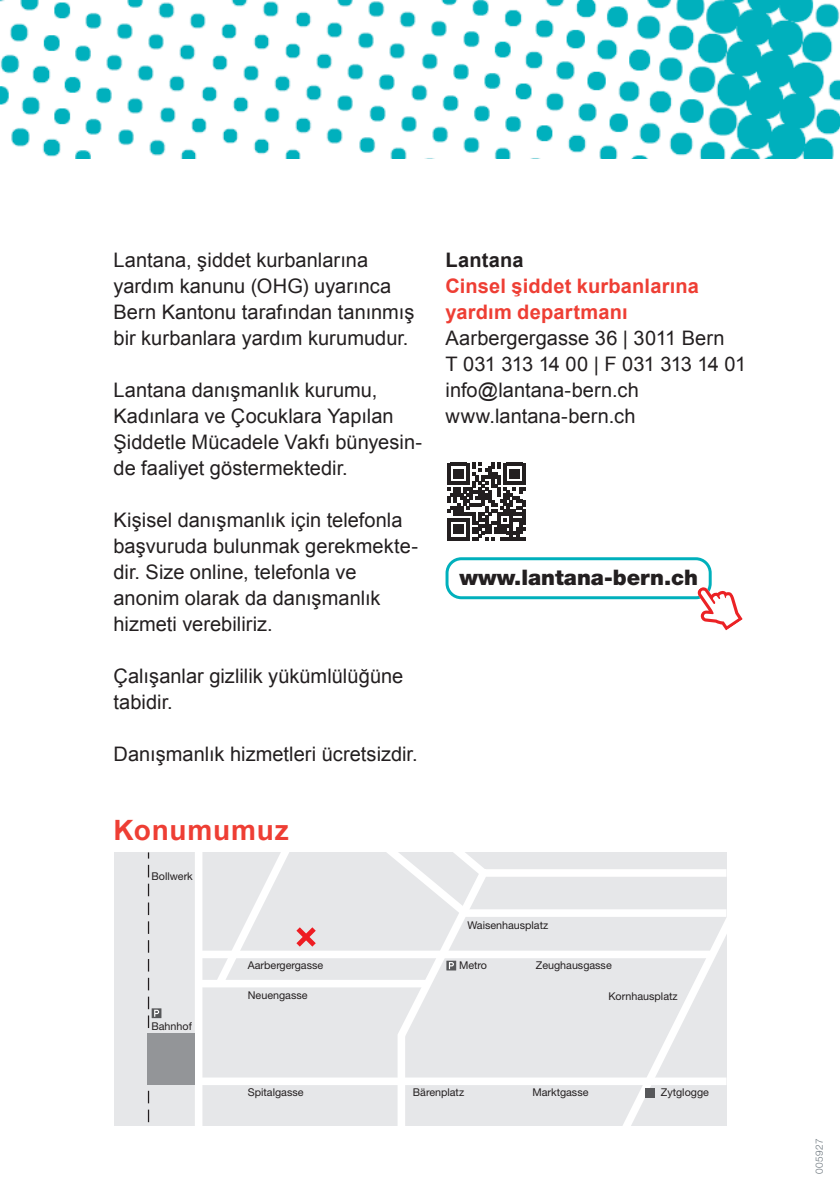
<style>
.page{position:relative;width:840px;height:1191px;background:#fff}
.page>*{position:absolute;margin:0;border:0;box-sizing:border-box;transform-origin:0 0}
.t1{font:700 28px "Arial";letter-spacing:.025em;color:#ee3e34}
.t2{font:900 21.4px "Helvetica Neue LT Std";color:#231f20}
.t3{font:20px/26px "Arial";color:#231f20}
.t4{font:700 20px/26px "Arial";letter-spacing:.01em;color:#ee3e34}
.t5{font:700 20px "Arial";letter-spacing:.01em;color:#231f20}
.t6{font:10.8px "Helvetica Neue LT Std";color:#231f20}
.t7{font:300 10px "Helvetica Neue LT Std";letter-spacing:.04em;color:#6a747b}
</style>
<div class="page">
<div style="left:445px;top:557px;width:266px;height:42px;border:3px solid #00b0bc;border-radius:14px"></div>
<svg style="left:697px;top:586px;width:45px;height:44px"></svg>
<div style="left:113px;top:852px;width:613px;height:273px;background:#e6e7e9"></div>
<div style="left:195px;top:852px;width:7px;height:273px;background:#fff"></div>
<div style="left:198px;top:950px;width:514px;height:8px;background:#fff"></div>
<div style="left:198px;top:979px;width:231px;height:8px;background:#fff"></div>
<div style="left:198px;top:1077px;width:528px;height:8px;background:#fff"></div>
<svg style="left:148px;top:865px;width:1px;height:12px"></svg>
<svg style="left:148px;top:883px;width:1px;height:13px"></svg>
<svg style="left:148px;top:902px;width:1px;height:13px"></svg>
<svg style="left:148px;top:921px;width:1px;height:13px"></svg>
<svg style="left:148px;top:940px;width:1px;height:12px"></svg>
<svg style="left:148px;top:959px;width:1px;height:12px"></svg>
<svg style="left:148px;top:977px;width:1px;height:13px"></svg>
<svg style="left:148px;top:1090px;width:1px;height:13px"></svg>
<svg style="left:148px;top:1109px;width:1px;height:13px"></svg>
<div style="left:147px;top:1033px;width:48px;height:52px;background:#939598"></div>
<svg style="left:151px;top:1008px;width:10px;height:10px"></svg>
<svg style="left:148px;top:996px;width:11px;height:32px"></svg>
<svg style="left:209px;top:852px;width:517px;height:273px"></svg>
<img style="left:0;top:0;width:839px;height:159px">
<svg style="left:447px;top:463px;width:78px;height:77px"></svg>
<p class="t3" style="left:113px;top:247px;width:302px">Lantana, şiddet kurbanlarına yardım kanunu (OHG) uyarınca<br>Bern Kantonu tarafından tanınmış bir kurbanlara yardım kurumudur.</p>
<p class="t3" style="left:113px;top:377px;width:310px">Lantana danışmanlık kurumu,<br>Kadınlara ve Çocuklara Yapılan<br>Şiddetle Mücadele Vakfı bünyesin&shy;de faaliyet göstermektedir.</p>
<p class="t3" style="left:113px;top:507px;width:306px">Kişisel danışmanlık için telefonla başvuruda bulunmak gerekmekte&shy;dir. Size online, telefonla ve anonim olarak da danışmanlık hizmeti verebiliriz.</p>
<p class="t3" style="left:113px;top:663px;width:291px">Çalışanlar gizlilik yükümlülüğüne tabidir.</p>
<p class="t3" style="left:113px;top:741px;width:305px">Danışmanlık hizmetleri ücretsizdir.</p>
<h1 class="t1" style="left:113px;top:811px;width:177px">Konumumuz</h1>
<p class="t6" style="left:151px;top:870px;width:43px">Bollwerk</p>
<p class="t6" style="left:151px;top:1019px;width:42px">Bahnhof</p>
<p class="t6" style="left:248px;top:959px;width:77px">Aarbergergasse</p>
<p class="t6" style="left:248px;top:988px;width:61px">Neuengasse</p>
<p class="t5" style="left:445px;top:246px;width:79px">Lantana</p>
<p class="t4" style="left:445px;top:273px;width:255px">Cinsel şiddet kurbanlarına yardım departmanı</p>
<p class="t3" style="left:445px;top:325px;width:302px">Aarbergergasse 36 | 3011 Bern<br>T 031 313 14 00 | F 031 313 14 01 info@lantana-bern.ch www.lantana-bern.ch</p>
<p class="t2" style="left:459px;top:565px;width:240px">www.lantana-bern.ch</p>
<p class="t6" style="left:467px;top:918px;width:82px">Waisenhausplatz</p>
<p class="t6" style="left:459px;top:959px;width:30px">Metro</p>
<p class="t6" style="left:535px;top:959px;width:77px">Zeughausgasse</p>
<p class="t6" style="left:608px;top:989px;width:71px">Kornhausplatz</p>
<p class="t6" style="left:248px;top:1086px;width:57px">Spitalgasse</p>
<p class="t6" style="left:412px;top:1086px;width:53px">Bärenplatz</p>
<p class="t6" style="left:532px;top:1086px;width:58px">Marktgasse</p>
<p class="t6" style="left:660px;top:1086px;width:50px">Zytglogge</p>
<p class="t7" style="left:812px;top:1174px;width:37px;rotate:-90deg">005927</p>
</div>
